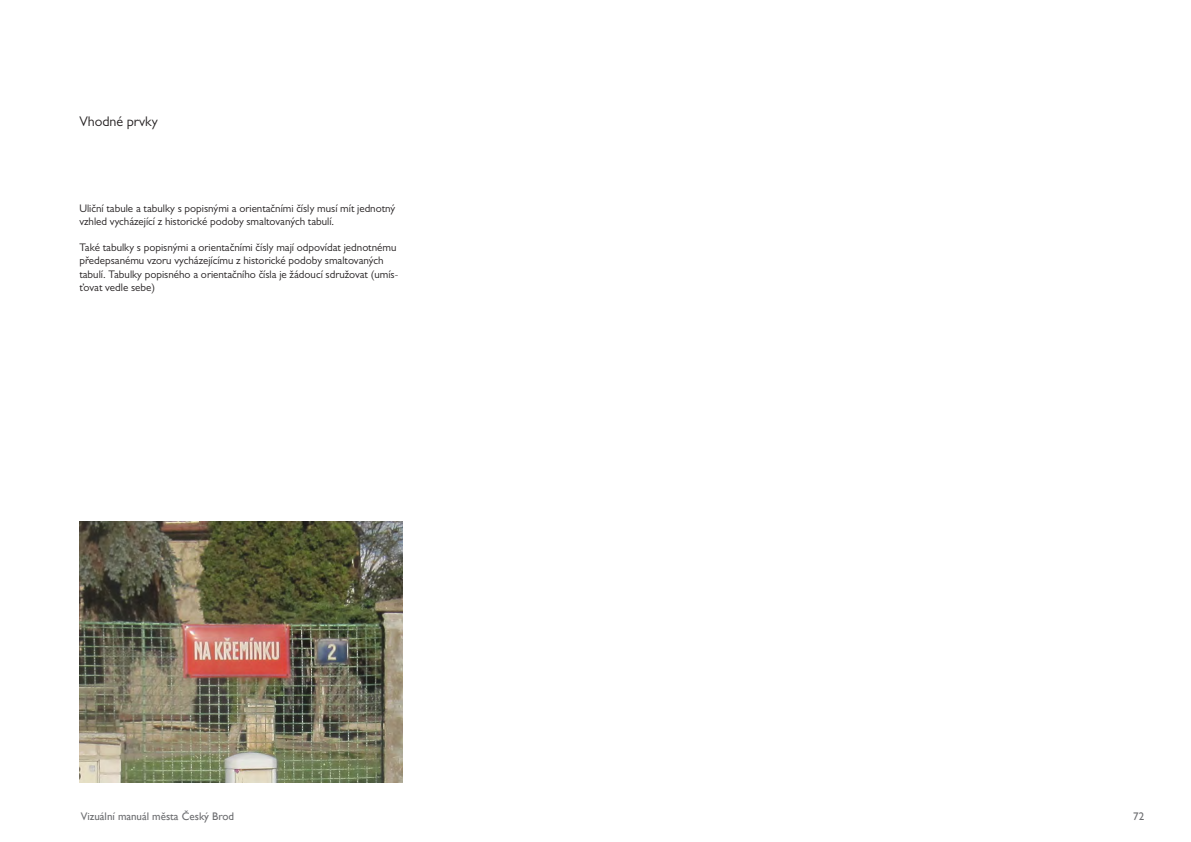
<style>
.page{position:relative;width:1191px;height:842px;background:#fff}
.page>*{position:absolute;margin:0;border:0;box-sizing:border-box;transform-origin:0 0}
.t1{font:14px "Gill Sans MT Pro";color:#231f20}
.t2{font:11px/13.2px "Gill Sans MT Pro";color:#231f20}
.t3{font:11px "Gill Sans";color:#6c6d70}
</style>
<div class="page">
<img style="left:79px;top:522px;width:324px;height:260px">
<p class="t1" style="left:79px;top:113px;width:80px">Vhodné prvky</p>
<p class="t2" style="left:79px;top:201px;width:317px">Uliční tabule a tabulky s popisnými a orientačními čísly musí mít jednotný vzhled vycházející z historické podoby smaltovaných tabulí.</p>
<p class="t2" style="left:79px;top:241px;width:320px">Také tabulky s popisnými a orientačními čísly mají odpovídat jednotnému předepsanému vzoru vycházejícímu z historické podoby smaltovaných tabulí. Tabulky popisného a orientačního čísla je žádoucí sdružovat (umís&shy;ťovat vedle sebe)</p>
<p class="t3" style="left:81px;top:810px;width:155px">Vizuální manuál města Český Brod</p>
<p class="t3" style="left:1133px;top:810px;width:12px">72</p>
</div>
